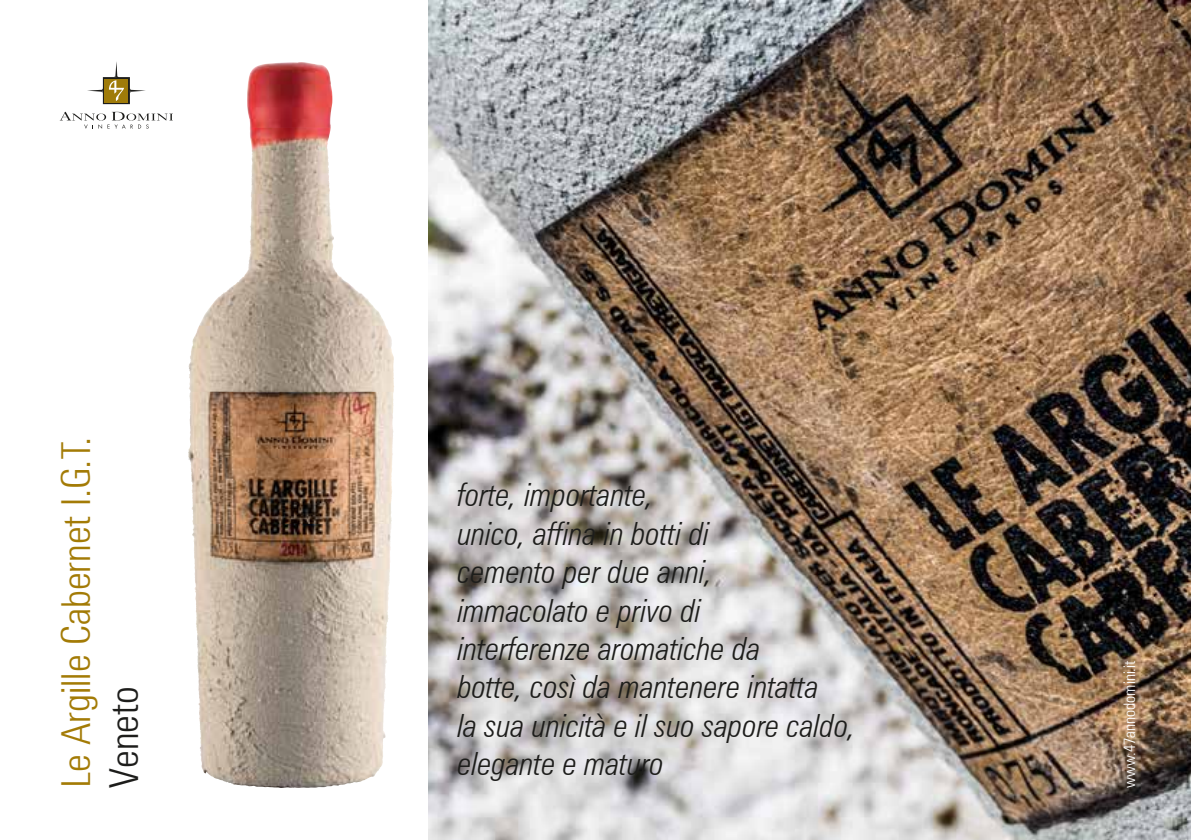
<style>
.page{position:relative;width:1191px;height:840px;background:#fff}
.page>*{position:absolute;margin:0;border:0;box-sizing:border-box;transform-origin:0 0}
.t1{font:300 condensed 40px "Zurich BT";color:#a37b06}
.t2{font:300 condensed 40px "Zurich BT";color:#1d1d1b}
.t3{font:italic 300 condensed 32px/38.4px "Zurich BT";color:#1d1d1b}
.t4{font:300 condensed 16px "Zurich BT";color:#fff}
</style>
<div class="page">
<img style="left:428px;top:0;width:763px;height:839px">
<svg style="left:87px;top:62px;width:59px;height:42px"></svg>
<svg style="left:60px;top:112px;width:113px;height:17px"></svg>
<svg style="left:193px;top:92px;width:201px;height:696px"></svg>
<img style="left:247px;top:62px;width:85px;height:66px">
<img style="left:250px;top:128px;width:80px;height:66px">
<img style="left:249px;top:194px;width:83px;height:66px">
<img style="left:199px;top:260px;width:187px;height:65px">
<img style="left:188px;top:325px;width:206px;height:67px">
<img style="left:188px;top:391px;width:204px;height:67px">
<img style="left:188px;top:457px;width:5px;height:66px">
<img style="left:192px;top:523px;width:4px;height:66px">
<img style="left:195px;top:589px;width:3px;height:66px">
<img style="left:197px;top:655px;width:187px;height:66px">
<img style="left:200px;top:721px;width:28px;height:61px">
<p class="t1" style="left:52px;top:787px;width:352px;rotate:-90deg">Le Argille Cabernet I.G.T.</p>
<p class="t2" style="left:100px;top:787px;width:103px;rotate:-90deg">Veneto</p>
<p class="t3" style="left:457px;top:475px;width:400px">forte, importante,<br>unico, affina in botti di<br>cemento per due anni,<br>immacolato e privo di<br>interferenze aromatiche da<br>botte, così da mantenere intatta<br>la sua unicità e il suo sapore caldo, elegante e maturo</p>
<p class="t4" style="left:1119px;top:787px;width:129px;rotate:-90deg">www.47annodomini.it</p>
</div>
